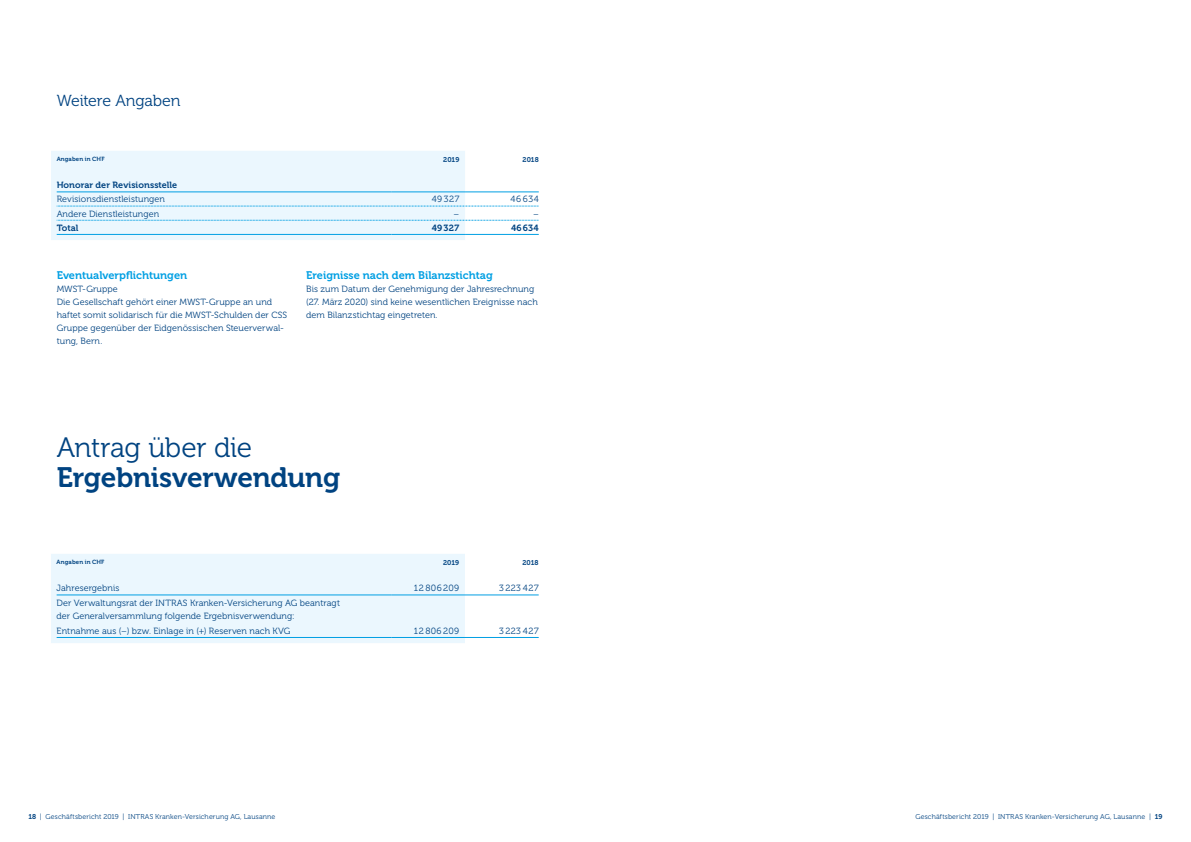
<style>
.page{position:relative;width:1191px;height:842px;background:#fff}
.page>*{position:absolute;margin:0;border:0;box-sizing:border-box;transform-origin:0 0}
.t1{font:28px "Museo 700";letter-spacing:-.01em;color:#004381}
.t2{font:28px "Museo 300";letter-spacing:-.015em;color:#004381}
.t3{font:16px "Museo 300";letter-spacing:-.01em;color:#004381}
.t4{font:11px "Museo 700";color:#009fe3}
.t5{font:9px/13px "Museo 300";letter-spacing:.005em;color:#004381}
.t6{font:9px "Museo 700";letter-spacing:.005em;color:#004381}
.t7{font:7px "Museo 300";letter-spacing:.015em;color:#004381}
.t8{font:7px "Museo 700";letter-spacing:.005em;color:#004381}
.t9{font:6px "Museo 700";letter-spacing:.02em;color:#004381}
.s1{font-family:"Museo 700"}
</style>
<div class="page">
<div style="left:51px;top:554px;width:414px;height:89px;background:#ebf7fe"></div>
<hr style="left:57px;top:637px;width:334px;height:1px;background:#009fe3">
<hr style="left:465px;top:637px;width:74px;height:1px;background:#009fe3">
<hr style="left:57px;top:595px;width:334px;height:1px;background:#009fe3">
<hr style="left:391px;top:595px;width:74px;height:1px;background:#009fe3">
<hr style="left:465px;top:595px;width:74px;height:1px;background:#009fe3">
<hr style="left:391px;top:637px;width:74px;height:1px;background:#009fe3">
<svg style="left:51px;top:151px;width:488px;height:89px;background:#e8f6fd"></svg>
<hr style="left:57px;top:234px;width:334px;height:1px;background:#009fe3">
<hr style="left:391px;top:234px;width:74px;height:1px;background:#009fe3">
<hr style="left:465px;top:234px;width:74px;height:1px;background:#009fe3">
<hr style="left:57px;top:192px;width:334px;height:1px;background:#009fe3">
<hr style="left:391px;top:192px;width:74px;height:1px;background:#009fe3">
<hr style="left:465px;top:192px;width:74px;height:1px;background:#009fe3">
<h2 class="t3" style="left:57px;top:92px;width:125px">Weitere Angaben</h2>
<p class="t9" style="left:57px;top:156px;width:49px">Angaben in CHF</p>
<p class="t8" style="left:443px;top:155px;width:18px">2019</p>
<p class="t8" style="left:522px;top:155px;width:18px">2018</p>
<p class="t6" style="left:57px;top:180px;width:122px">Honorar der Revisionsstelle</p>
<p class="t5" style="left:57px;top:193px;width:110px">Revisionsdienstleistungen</p>
<p class="t5" style="left:432px;top:193px;width:29px">49 327</p>
<p class="t5" style="left:510px;top:193px;width:30px">46 634</p>
<p class="t5" style="left:57px;top:207px;width:104px">Andere Dienstleistungen</p>
<p class="t5" style="left:453px;top:207px;width:7px">–</p>
<p class="t5" style="left:533px;top:207px;width:7px">–</p>
<p class="t6" style="left:57px;top:223px;width:23px">Total</p>
<p class="t6" style="left:432px;top:223px;width:29px">49327</p>
<p class="t6" style="left:511px;top:223px;width:29px">46634</p>
<p class="t4" style="left:57px;top:269px;width:132px">Eventualverpflichtungen</p>
<p class="t5" style="left:57px;top:283px;width:232px">MWST-Gruppe<br>Die Gesellschaft gehört einer MWST-Gruppe an und haftet somit solidarisch für die MWST-Schulden der CSS Gruppe gegenüber der Eidgenössischen Steuerverwal&shy;tung, Bern.</p>
<p class="t4" style="left:306px;top:269px;width:188px">Ereignisse nach dem Bilanzstichtag</p>
<p class="t5" style="left:306px;top:283px;width:233px">Bis zum Datum der Genehmigung der Jahresrechnung (27. März 2020) sind keine wesentlichen Ereignisse nach dem Bilanzstichtag eingetreten.</p>
<h1 class="t2" style="left:57px;top:433px;width:197px">Antrag über die</h1>
<h1 class="t1" style="left:57px;top:462px;width:285px">Ergebnisverwendung</h1>
<p class="t9" style="left:57px;top:559px;width:49px">Angaben in CHF</p>
<p class="t8" style="left:443px;top:558px;width:18px">2019</p>
<p class="t8" style="left:522px;top:558px;width:18px">2018</p>
<p class="t5" style="left:57px;top:582px;width:64px">Jahresergebnis</p>
<p class="t5" style="left:414px;top:582px;width:47px">12 806 209</p>
<p class="t5" style="left:499px;top:582px;width:41px">3 223 427</p>
<p class="t5" style="left:57px;top:597px;width:285px">Der Verwaltungsrat der INTRAS Kranken-Versicherung AG beantragt der Generalversammlung folgende Ergebnisverwendung:</p>
<p class="t5" style="left:57px;top:624px;width:235px">Entnahme aus (–) bzw. Einlage in (+) Reserven nach KVG</p>
<p class="t5" style="left:414px;top:624px;width:47px">12 806 209</p>
<p class="t5" style="left:499px;top:624px;width:41px">3 223 427</p>
<p class="t7" style="left:28px;top:813px;width:248px"><span class="s1">18</span> | Geschäftsbericht 2019 | INTRAS Kranken-Versicherung AG, Lausanne</p>
<p class="t7" style="left:915px;top:813px;width:249px">Geschäftsbericht 2019 | INTRAS Kranken-Versicherung AG, Lausanne | <span class="s1">19</span></p>
</div>
